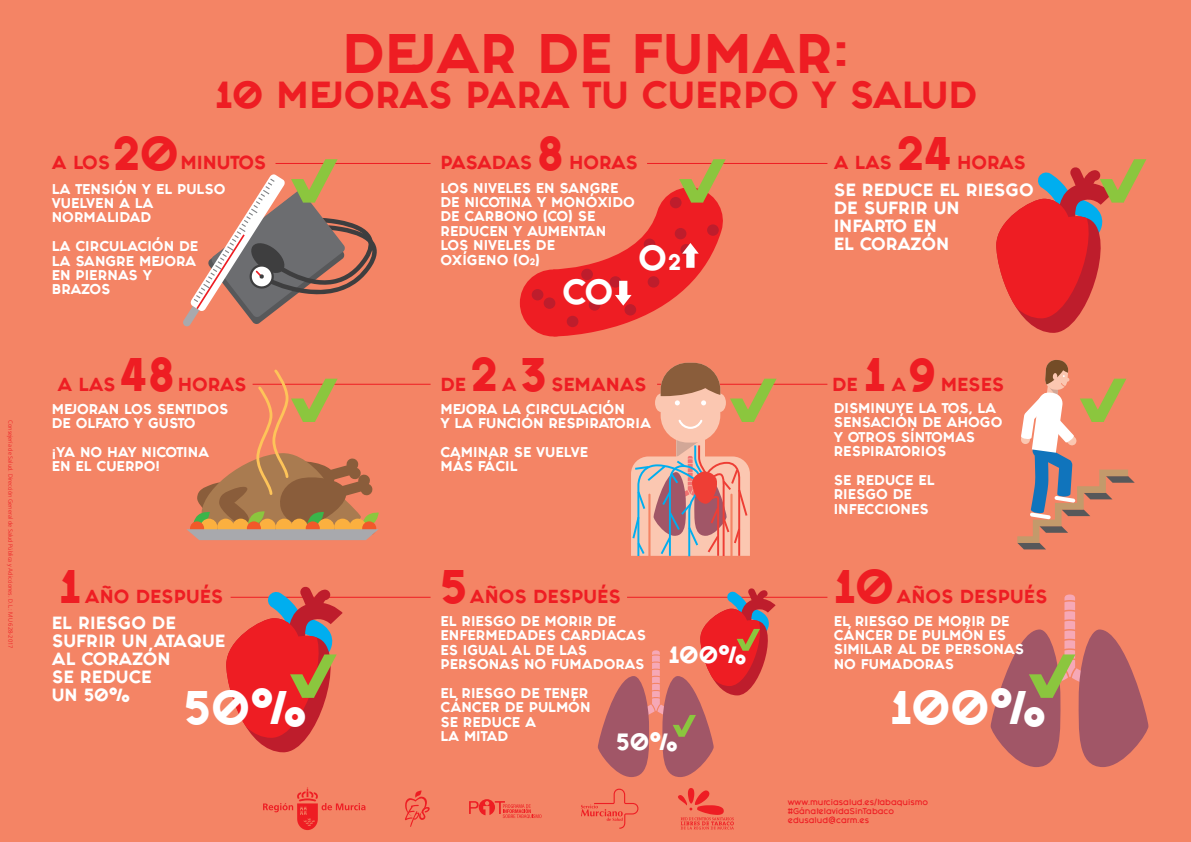
<style>
.page{position:relative;width:1191px;height:842px;background:#f48465}
.page>*{position:absolute;margin:0;border:0;box-sizing:border-box;transform-origin:0 0}
.t1{font:800 47.3px "Fashion Fetish";color:#ee1d23}
.t2{font:800 40px "Fashion Fetish";color:#ee1d23}
.t3{font:800 40px "Fashion Fetish";color:#fff}
.t4{font:800 32px "Fashion Fetish";color:#ee1d23}
.t5{font:800 29.6px "Fashion Fetish";color:#fff}
.t6{font:800 20px "Fashion Fetish";color:#fff}
.t7{font:800 16px "Fashion Fetish";color:#ee1d23}
.t8{font:800 16px "Fashion Fetish";letter-spacing:-.04em;color:#ee1d23}
.t9{font:800 15px/18px "Fashion Fetish";color:#fff}
.t10{font:800 12px/14.4px "Fashion Fetish";color:#fff}
.t11{font:7px/9px "Fashion Fetish";color:#ee1d23}
.t12{font:300 6px "Frutiger LT Std";color:#ee1d23}
.s1{font-size:8px}
.s2{font-size:19px}
</style>
<div class="page">
<svg style="left:263px;top:787px;width:102px;height:43px"></svg>
<svg style="left:469px;top:799px;width:72px;height:19px"></svg>
<svg style="left:405px;top:790px;width:25px;height:37px"></svg>
<svg style="left:581px;top:789px;width:57px;height:40px"></svg>
<svg style="left:678px;top:788px;width:56px;height:42px"></svg>
<hr style="left:253px;top:384px;width:177px;height:1px;background:#ee1d23">
<hr style="left:657px;top:384px;width:170px;height:1px;background:#ee1d23">
<hr style="left:231px;top:597px;width:199px;height:1px;background:#ee1d23">
<hr style="left:627px;top:597px;width:200px;height:1px;background:#ee1d23">
<svg style="left:990px;top:594px;width:158px;height:173px"></svg>
<svg style="left:226px;top:586px;width:121px;height:167px"></svg>
<svg style="left:996px;top:159px;width:150px;height:174px"></svg>
<svg style="left:1017px;top:359px;width:117px;height:190px"></svg>
<svg style="left:598px;top:588px;width:180px;height:189px"></svg>
<svg style="left:186px;top:369px;width:193px;height:171px"></svg>
<hr style="left:275px;top:163px;width:155px;height:1px;background:#ee1d23">
<hr style="left:647px;top:163px;width:180px;height:1px;background:#ee1d23">
<svg style="left:183px;top:159px;width:194px;height:168px"></svg>
<svg style="left:631px;top:363px;width:145px;height:194px"></svg>
<div style="left:520px;top:269px;width:67px;height:67px;background:#ee1d23;border-radius:50%"></div>
<div style="left:532px;top:289px;width:11px;height:11px;background:#be1d2c;border-radius:50%"></div>
<div style="left:543px;top:297px;width:12px;height:12px;background:#be1d2c;border-radius:50%"></div>
<svg style="left:553px;top:159px;width:173px;height:177px"></svg>
<p class="t12" style="left:14px;top:420px;width:230px;rotate:90deg">Consejería de Salud. Dirección General de Salud Pública y Adicciones. D.L.: MU 628-2017</p>
<h1 class="t1" style="left:342px;top:15px;width:508px">DEJAR DE FUMAR:</h1>
<h3 class="t4" style="left:214px;top:68px;width:765px">10 MEJORAS PARA TU CUERPO Y SALUD</h3>
<h2 class="t2" style="left:113px;top:121px;width:68px">20</h2>
<h2 class="t2" style="left:536px;top:121px;width:29px">8</h2>
<h2 class="t2" style="left:896px;top:121px;width:56px">24</h2>
<h3 class="t7" style="left:52px;top:150px;width:60px">A LOS</h3>
<h3 class="t7" style="left:180px;top:150px;width:87px">MINUTOS</h3>
<h3 class="t7" style="left:833px;top:150px;width:60px">A LAS</h3>
<h3 class="t8" style="left:440px;top:150px;width:93px">PASADAS</h3>
<h3 class="t7" style="left:569px;top:150px;width:70px">HORAS</h3>
<h3 class="t7" style="left:957px;top:150px;width:70px">HORAS</h3>
<p class="t10" style="left:52px;top:181px;width:175px">LA TENSIÓN Y EL PULSO<br>VUELVEN A LA<br>NORMALIDAD</p>
<p class="t10" style="left:52px;top:239px;width:148px">LA CIRCULACIÓN DE<br>LA SANGRE MEJORA<br>EN PIERNAS Y<br>BRAZOS</p>
<p class="t10" style="left:440px;top:180px;width:196px">LOS NIVELES EN SANGRE<br>DE NICOTINA Y MONÓXIDO<br>DE CARBONO (CO) SE<br>REDUCEN Y AUMENTAN<br>LOS NIVELES DE<br>OXÍGENO (O<span class="s1">2</span>)</p>
<p class="t9" style="left:833px;top:181px;width:201px">SE REDUCE EL RIESGO<br>DE SUFRIR UN<br>INFARTO EN<br>EL CORAZÓN</p>
<h3 class="t5" style="left:638px;top:233px;width:44px">O<span class="s2">2</span></h3>
<h3 class="t5" style="left:562px;top:268px;width:53px">CO</h3>
<h2 class="t2" style="left:119px;top:342px;width:57px">48</h2>
<h2 class="t2" style="left:470px;top:342px;width:28px">2</h2>
<h2 class="t2" style="left:519px;top:342px;width:29px">3</h2>
<h3 class="t7" style="left:57px;top:371px;width:60px">A LAS</h3>
<h3 class="t7" style="left:178px;top:371px;width:70px">HORAS</h3>
<h3 class="t7" style="left:440px;top:371px;width:27px">DE</h3>
<h3 class="t7" style="left:551px;top:371px;width:97px">SEMANAS</h3>
<h3 class="t7" style="left:832px;top:371px;width:27px">DE</h3>
<h3 class="t7" style="left:502px;top:371px;width:16px">A</h3>
<h2 class="t2" style="left:862px;top:342px;width:26px">1</h2>
<h2 class="t2" style="left:907px;top:342px;width:31px">9</h2>
<h3 class="t7" style="left:891px;top:371px;width:16px">A</h3>
<h3 class="t7" style="left:940px;top:371px;width:65px">MESES</h3>
<p class="t10" style="left:52px;top:402px;width:178px">MEJORAN LOS SENTIDOS<br>DE OLFATO Y GUSTO</p>
<p class="t10" style="left:52px;top:445px;width:159px">¡YA NO HAY NICOTINA<br>EN EL CUERPO!</p>
<p class="t10" style="left:440px;top:402px;width:212px">MEJORA LA CIRCULACIÓN<br>Y LA FUNCIÓN RESPIRATORIA</p>
<p class="t10" style="left:440px;top:445px;width:149px">CAMINAR SE VUELVE<br>MÁS FÁCIL</p>
<p class="t10" style="left:833px;top:401px;width:170px">DISMINUYE LA TOS, LA<br>SENSACIÓN DE AHOGO<br>Y OTROS SÍNTOMAS<br>RESPIRATORIOS</p>
<p class="t10" style="left:833px;top:473px;width:102px">SE REDUCE EL<br>RIESGO DE<br>INFECCIONES</p>
<h2 class="t2" style="left:57px;top:554px;width:26px">1</h2>
<h3 class="t7" style="left:85px;top:583px;width:140px">AÑO DESPUÉS</h3>
<h2 class="t2" style="left:439px;top:554px;width:29px">5</h2>
<h3 class="t7" style="left:470px;top:583px;width:152px">AÑOS DESPUÉS</h3>
<h2 class="t2" style="left:832px;top:554px;width:63px">10</h2>
<h3 class="t7" style="left:896px;top:583px;width:152px">AÑOS DESPUÉS</h3>
<p class="t9" style="left:52px;top:613px;width:175px">EL RIESGO DE<br>SUFRIR UN ATAQUE<br>AL CORAZÓN<br>SE REDUCE<br>UN 50%</p>
<p class="t10" style="left:440px;top:614px;width:207px">EL RIESGO DE MORIR DE<br>ENFERMEDADES CARDIACAS<br>ES IGUAL AL DE LAS<br>PERSONAS NO FUMADORAS</p>
<h3 class="t6" style="left:667px;top:639px;width:80px">100%</h3>
<p class="t10" style="left:440px;top:686px;width:152px">EL RIESGO DE TENER<br>CÁNCER DE PULMÓN<br>SE REDUCE A<br>LA MITAD</p>
<h2 class="t3" style="left:183px;top:675px;width:126px">50%</h2>
<h3 class="t6" style="left:616px;top:726px;width:63px">50%</h3>
<p class="t10" style="left:833px;top:613px;width:192px">EL RIESGO DE MORIR DE<br>CÁNCER DE PULMÓN ES<br>SIMILAR AL DE PERSONAS<br>NO FUMADORAS</p>
<h2 class="t3" style="left:888px;top:675px;width:160px">100%</h2>
<p class="t11" style="left:788px;top:798px;width:142px">www.murciasalud.es/tabaquismo #GánatelavidaSinTabaco edusalud@carm.es</p>
</div>
